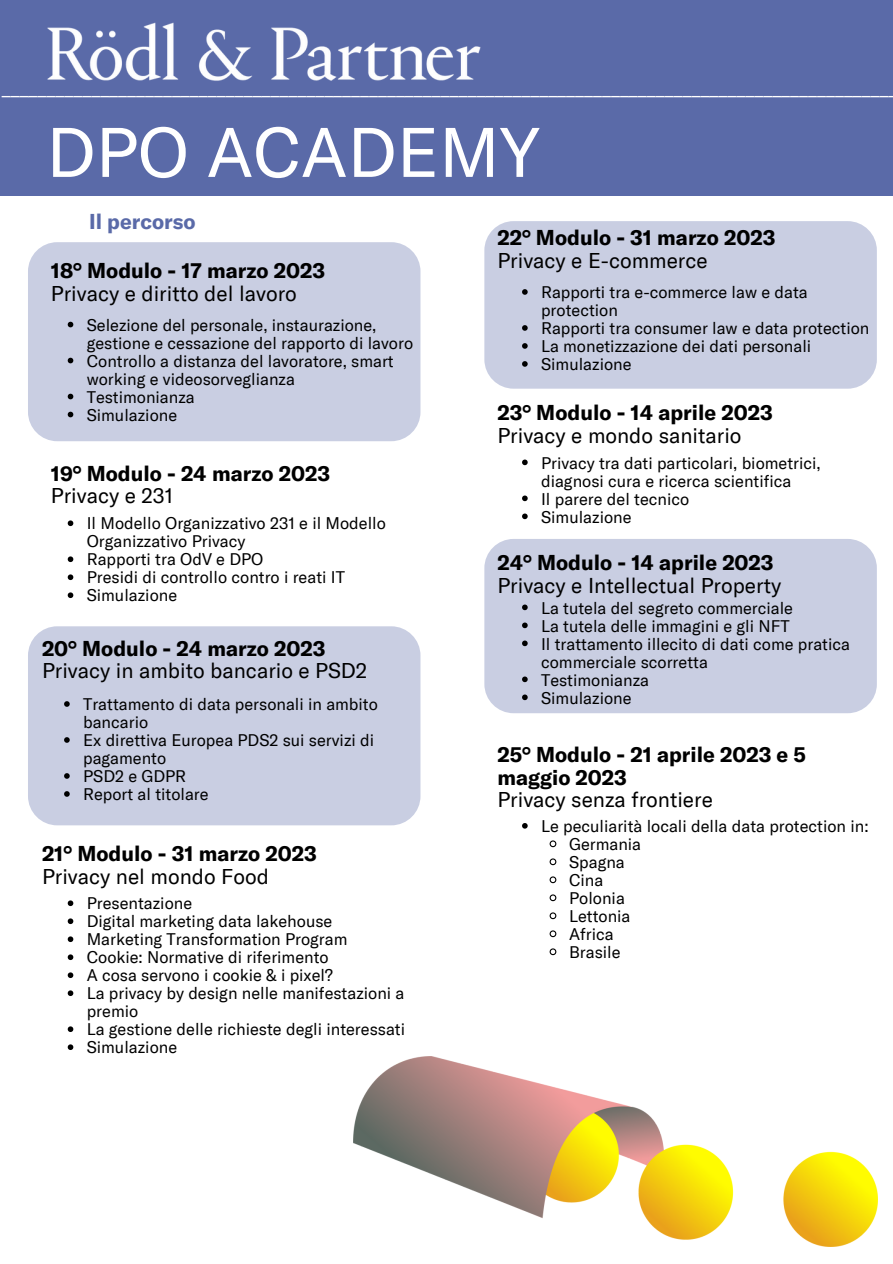
<style>
.page{position:relative;width:893px;height:1264px;background:#fff}
.page>*{position:absolute;margin:0;border:0;box-sizing:border-box;transform-origin:0 0}
.t1{font:69px "GT America";color:#fff}
.t2{font:700 21px/22.5px "GT America";color:#000}
.t3{font:21px "GT America";color:#000}
.t4{font:21px "GT America";color:#fff}
.t5{font:700 21px "GT America";color:#5a6aa8}
.t6{font:16.5px/18px "GT America";color:#000}
</style>
<div class="page">
<div style="left:0;top:0;width:892px;height:1262px;background:#5a6aa8"></div>
<div style="left:0;top:196px;width:892px;height:1066px;background:#fff"></div>
<div style="left:28px;top:242px;width:392px;height:199px;background:#c9cee2;border-radius:29px"></div>
<div style="left:484px;top:221px;width:392px;height:167px;background:#c9cee2;border-radius:29px"></div>
<img style="left:47px;top:22px;width:434px;height:59px">
<div style="left:28px;top:626px;width:392px;height:199px;background:#c9cee2;border-radius:29px"></div>
<div style="left:484px;top:539px;width:392px;height:174px;background:#c9cee2;border-radius:29px"></div>
<img style="left:353px;top:1056px;width:524px;height:190px">
<svg style="left:68px;top:322px;width:5px;height:5px"></svg>
<svg style="left:68px;top:358px;width:5px;height:5px"></svg>
<svg style="left:68px;top:394px;width:5px;height:5px"></svg>
<svg style="left:68px;top:412px;width:5px;height:5px"></svg>
<svg style="left:68px;top:520px;width:5px;height:6px"></svg>
<svg style="left:68px;top:556px;width:5px;height:6px"></svg>
<svg style="left:68px;top:574px;width:5px;height:6px"></svg>
<svg style="left:68px;top:592px;width:5px;height:6px"></svg>
<svg style="left:64px;top:701px;width:6px;height:5px"></svg>
<svg style="left:64px;top:737px;width:6px;height:5px"></svg>
<svg style="left:64px;top:773px;width:6px;height:5px"></svg>
<svg style="left:64px;top:791px;width:6px;height:5px"></svg>
<svg style="left:68px;top:900px;width:5px;height:6px"></svg>
<svg style="left:68px;top:918px;width:5px;height:6px"></svg>
<svg style="left:68px;top:936px;width:5px;height:6px"></svg>
<svg style="left:68px;top:954px;width:5px;height:6px"></svg>
<svg style="left:68px;top:972px;width:5px;height:6px"></svg>
<svg style="left:68px;top:990px;width:5px;height:6px"></svg>
<svg style="left:68px;top:1026px;width:5px;height:6px"></svg>
<svg style="left:68px;top:1044px;width:5px;height:6px"></svg>
<svg style="left:522px;top:459px;width:5px;height:6px"></svg>
<svg style="left:522px;top:495px;width:5px;height:6px"></svg>
<svg style="left:522px;top:513px;width:5px;height:6px"></svg>
<svg style="left:522px;top:604px;width:5px;height:6px"></svg>
<svg style="left:522px;top:622px;width:5px;height:6px"></svg>
<svg style="left:522px;top:640px;width:5px;height:6px"></svg>
<svg style="left:522px;top:676px;width:5px;height:6px"></svg>
<svg style="left:522px;top:694px;width:5px;height:6px"></svg>
<svg style="left:522px;top:823px;width:5px;height:5px"></svg>
<svg style="left:549px;top:840px;width:8px;height:8px"></svg>
<svg style="left:549px;top:858px;width:8px;height:8px"></svg>
<svg style="left:549px;top:876px;width:8px;height:8px"></svg>
<svg style="left:549px;top:894px;width:8px;height:8px"></svg>
<svg style="left:549px;top:912px;width:8px;height:8px"></svg>
<svg style="left:549px;top:930px;width:8px;height:8px"></svg>
<svg style="left:549px;top:948px;width:8px;height:8px"></svg>
<svg style="left:522px;top:289px;width:5px;height:6px"></svg>
<svg style="left:522px;top:325px;width:5px;height:6px"></svg>
<svg style="left:522px;top:343px;width:5px;height:6px"></svg>
<svg style="left:522px;top:361px;width:5px;height:6px"></svg>
<p class="t4" style="left:2px;top:73px;width:888px">___________________________________________________________________________________________________</p>
<h1 class="t1" style="left:46px;top:107px;width:495px">DPO ACADEMY</h1>
<p class="t5" style="left:89px;top:208px;width:108px">Il percorso</p>
<p class="t2" style="left:51px;top:258px;width:276px">18° Modulo - 17 marzo 2023</p>
<p class="t3" style="left:51px;top:280px;width:247px">Privacy e diritto del lavoro</p>
<p class="t6" style="left:87px;top:315px;width:328px">Selezione del personale, instaurazione, gestione e cessazione del rapporto di lavoro<br>Controllo a distanza del lavoratore, smart working e videosorveglianza<br>Testimonianza<br>Simulazione</p>
<p class="t2" style="left:51px;top:461px;width:281px">19° Modulo - 24 marzo 2023</p>
<p class="t3" style="left:51px;top:482px;width:124px">Privacy e 231</p>
<p class="t6" style="left:87px;top:514px;width:301px">Il Modello Organizzativo 231 e il Modello<br>Organizzativo Privacy<br>Rapporti tra OdV e DPO<br>Presidi di controllo contro i reati IT<br>Simulazione</p>
<p class="t2" style="left:42px;top:635px;width:285px">20° Modulo - 24 marzo 2023</p>
<p class="t3" style="left:42px;top:657px;width:327px">Privacy in ambito bancario e PSD2</p>
<p class="t6" style="left:83px;top:694px;width:296px">Trattamento di data personali in ambito bancario<br>Ex direttiva Europea PDS2 sui servizi di pagamento<br>PSD2 e GDPR<br>Report al titolare</p>
<p class="t2" style="left:42px;top:841px;width:276px">21° Modulo - 31 marzo 2023</p>
<p class="t3" style="left:42px;top:862px;width:228px">Privacy nel mondo Food</p>
<p class="t6" style="left:87px;top:893px;width:320px">Presentazione<br>Digital marketing data lakehouse<br>Marketing Transformation Program<br>Cookie: Normative di riferimento<br>A cosa servono i cookie &amp; i pixel?<br>La privacy by design nelle manifestazioni a premio<br>La gestione delle richieste degli interessati<br>Simulazione</p>
<p class="t2" style="left:497px;top:226px;width:279px">22° Modulo - 31 marzo 2023</p>
<p class="t3" style="left:497px;top:247px;width:212px">Privacy e E-commerce</p>
<p class="t6" style="left:541px;top:282px;width:330px">Rapporti tra e-commerce law e data protection<br>Rapporti tra consumer law e data protection<br>La monetizzazione dei dati personali<br>Simulazione</p>
<p class="t2" style="left:497px;top:400px;width:277px">23° Modulo - 14 aprile 2023</p>
<p class="t3" style="left:497px;top:421px;width:246px">Privacy e mondo sanitario</p>
<p class="t6" style="left:541px;top:453px;width:281px">Privacy tra dati particolari, biometrici, diagnosi cura e ricerca scientifica<br>Il parere del tecnico<br>Simulazione</p>
<p class="t2" style="left:497px;top:550px;width:278px">24° Modulo - 14 aprile 2023</p>
<p class="t3" style="left:497px;top:571px;width:285px">Privacy e Intellectual Property</p>
<p class="t6" style="left:541px;top:598px;width:310px">La tutela del segreto commerciale<br>La tutela delle immagini e gli NFT<br>Il trattamento illecito di dati come pratica commerciale scorretta<br>Testimonianza<br>Simulazione</p>
<p class="t2" style="left:497px;top:742px;width:310px">25° Modulo - 21 aprile 2023 e 5 maggio 2023</p>
<p class="t3" style="left:497px;top:786px;width:217px">Privacy senza frontiere</p>
<p class="t6" style="left:569px;top:816px;width:301px;text-indent:-28px">Le peculiarità locali della data protection in:<br>Germania<br>Spagna<br>Cina<br>Polonia<br>Lettonia<br>Africa<br>Brasile</p>
</div>
